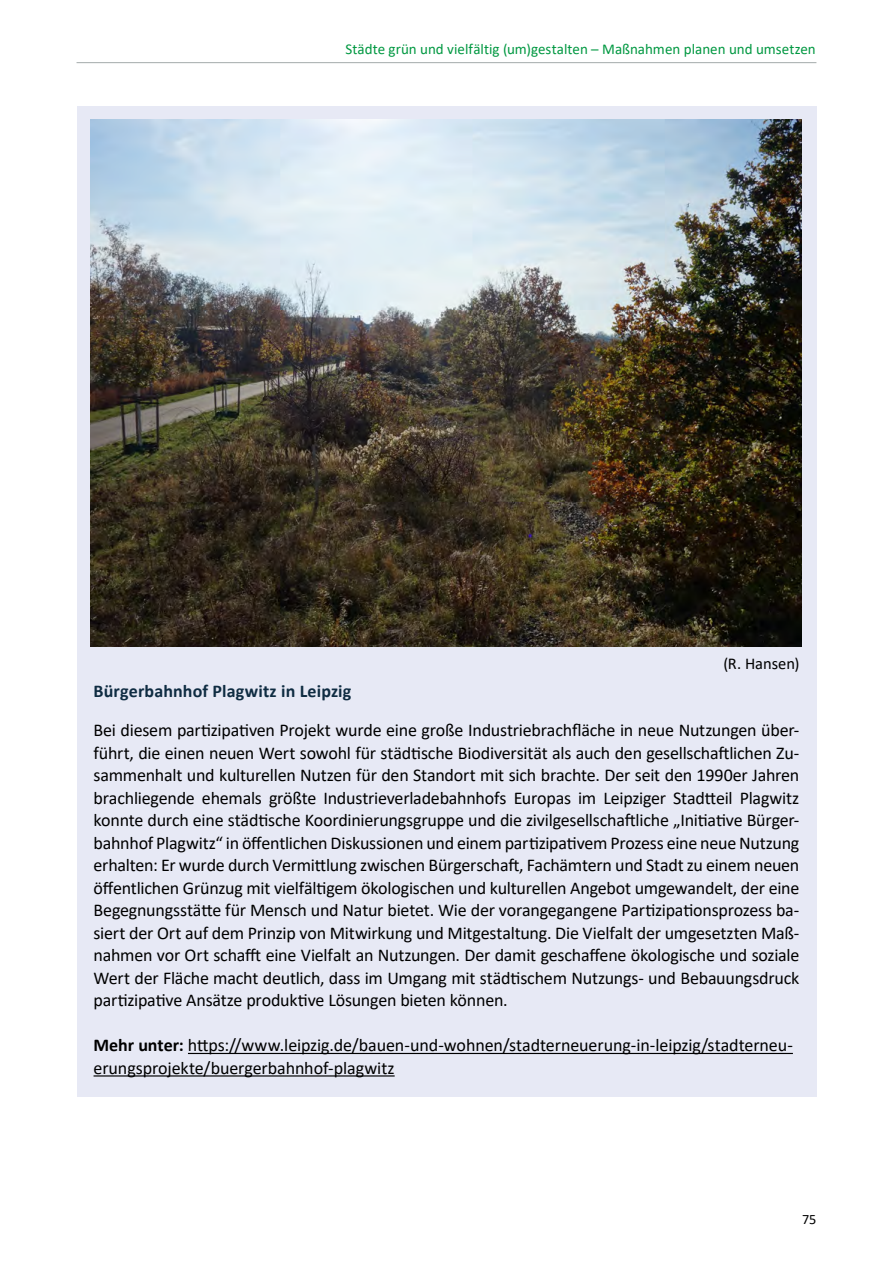
<style>
.page{position:relative;width:893px;height:1263px;background:#fff}
.page>*{position:absolute;margin:0;border:0;box-sizing:border-box;transform-origin:0 0}
.Box_blau{font:18px/22.5px "Calibri";letter-spacing:-.005em;color:#000;text-align:justify}
.Box_Zwischenüberschrift_blau{font:700 18px "Calibri";letter-spacing:.005em;color:#0f2c42}
.Bildunterschrift{font:16.5px "Calibri";letter-spacing:-.005em;color:#000}
.t1{font:15px "Calibri";color:#009841}
.t2{font:14.25px "Calibri";color:#000}
.s1{font-weight:700}
</style>
<div class="page">
<hr style="left:77px;top:62px;width:739px;height:1px;background:#a4aaaa">
<div style="left:77px;top:106px;width:739px;height:990px;background:#e7e9f5"></div>
<hr style="left:188px;top:1053px;width:605px;height:1px;background:#000">
<hr style="left:94px;top:1075px;width:301px;height:1px;background:#000">
<img style="left:91px;top:120px;width:710px;height:526px">
<p class="t1" style="left:346px;top:38px;width:472px">Städte grün und vielfältig (um)gestalten – Maßnahmen planen und umsetzen</p>
<p class="Bildunterschrift" style="left:723px;top:652px;width:78px">(R. Hansen)</p>
<p class="Box_Zwischenüberschrift_blau" style="left:94px;top:679px;width:259px">Bürgerbahnhof Plagwitz in Leipzig</p>
<p class="Box_blau" style="left:94px;top:719px;width:707px">Bei diesem partizipativen Projekt wurde eine große Industriebrachfläche in neue Nutzungen über&shy;führt, die einen neuen Wert sowohl für städtische Biodiversität als auch den gesellschaftlichen Zu&shy;sammenhalt und kulturellen Nutzen für den Standort mit sich brachte. Der seit den 1990er Jahren brachliegende ehemals größte Industrieverladebahnhofs Europas im Leipziger Stadtteil Plagwitz konnte durch eine städtische Koordinierungsgruppe und die zivilgesellschaftliche „Initiative Bürger&shy;bahnhof Plagwitz“ in öffentlichen Diskussionen und einem partizipativem Prozess eine neue Nutzung erhalten: Er wurde durch Vermittlung zwischen Bürgerschaft, Fachämtern und Stadt zu einem neuen öffentlichen Grünzug mit vielfältigem ökologischen und kulturellen Angebot umgewandelt, der eine Begegnungsstätte für Mensch und Natur bietet. Wie der vorangegangene Partizipationsprozess ba&shy;siert der Ort auf dem Prinzip von Mitwirkung und Mitgestaltung. Die Vielfalt der umgesetzten Maß&shy;nahmen vor Ort schafft eine Vielfalt an Nutzungen. Der damit geschaffene ökologische und soziale Wert der Fläche macht deutlich, dass im Umgang mit städtischem Nutzungs- und Bebauungsdruck partizipative Ansätze produktive Lösungen bieten können.</p>
<p class="Box_blau" style="left:94px;top:1034px;width:701px"><span class="s1">Mehr unter:</span> https://www.leipzig.de/bauen-und-wohnen/stadterneuerung-in-leipzig/stadterneu&shy;erungsprojekte/buergerbahnhof-plagwitz</p>
<p class="t2" style="left:802px;top:1209px;width:16px">75</p>
</div>
